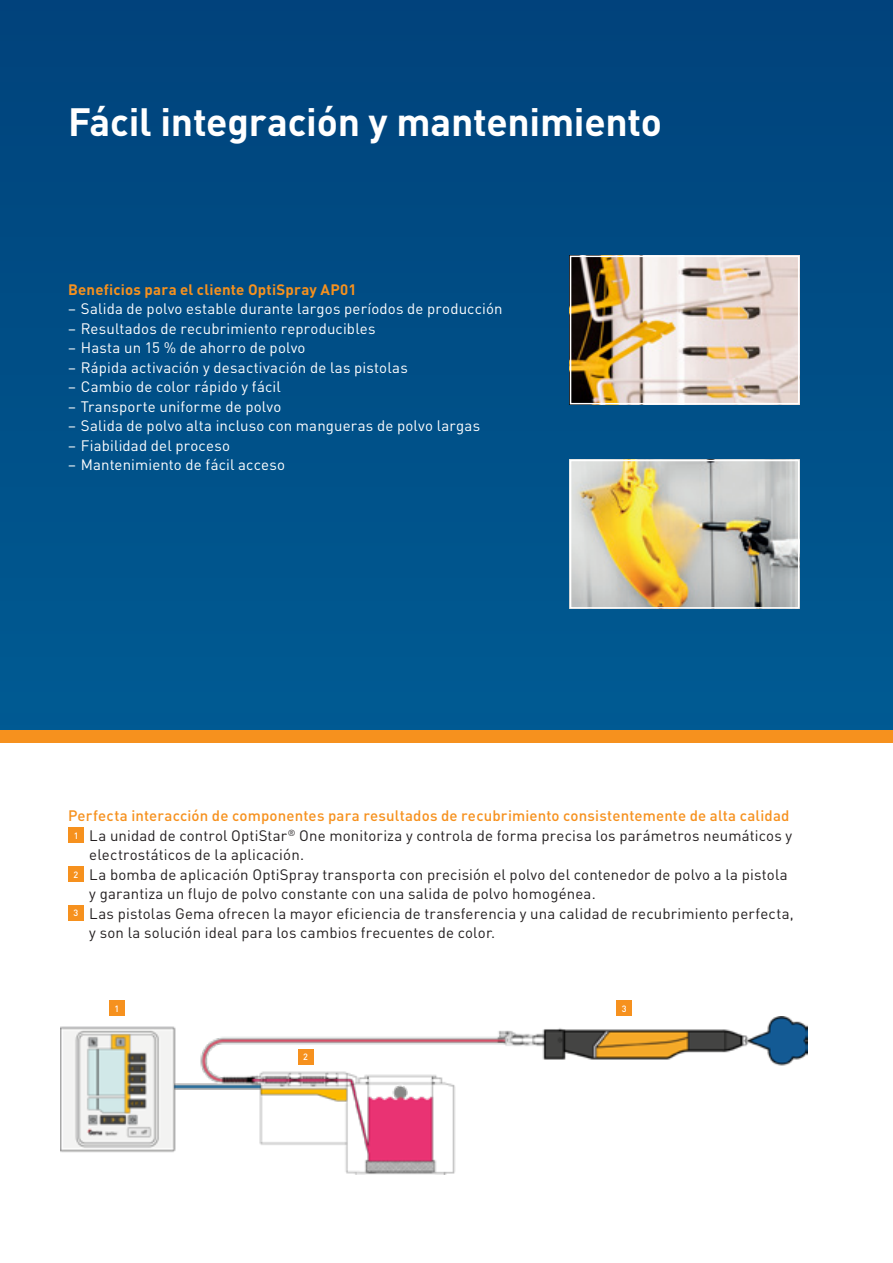
<style>
.page{position:relative;width:893px;height:1263px;background:#fff}
.page>*{position:absolute;margin:0;border:0;box-sizing:border-box;transform-origin:0 0}
.t1{font:700 39px "DIN Pro";letter-spacing:-.005em;color:#fff}
.t2{font:15px/19.5px "DIN Pro";letter-spacing:.01em;color:#231f20}
.t3{font:15px "DIN Pro";letter-spacing:.01em;color:#fff}
.t4{font:700 15px "DIN Pro";letter-spacing:.015em;color:#f6911e}
.t5{font:500 9px "DIN Pro";color:#fff}
.s1{font-weight:500;color:#f6911e}
</style>
<div class="page">
<div style="left:0;top:0;width:893px;height:737px;background:#004e86"></div>
<div style="left:0;top:730px;width:893px;height:13px;background:#f6911e"></div>
<img style="left:60px;top:1016px;width:747px;height:159px">
<div style="left:68px;top:827px;width:16px;height:16px;background:#f6911e"></div>
<div style="left:68px;top:866px;width:16px;height:16px;background:#f6911e"></div>
<div style="left:68px;top:905px;width:16px;height:16px;background:#f6911e"></div>
<div style="left:109px;top:1000px;width:16px;height:16px;background:#f6911e"></div>
<div style="left:298px;top:1049px;width:15px;height:15px;background:#f6911e"></div>
<div style="left:616px;top:1000px;width:16px;height:16px;background:#f6911e"></div>
<img style="left:573px;top:463px;width:223px;height:143px">
<div style="left:570px;top:460px;width:229px;height:149px;border:2px solid #fff"></div>
<img style="left:573px;top:259px;width:223px;height:142px">
<div style="left:570px;top:256px;width:229px;height:148px;border:2px solid #fff"></div>
<h1 class="t1" style="left:68px;top:89px;width:596px">Fácil integración y mantenimiento</h1>
<p class="t4" style="left:68px;top:277px;width:290px">Beneficios para el cliente OptiSpray AP01</p>
<p class="t3" style="left:68px;top:297px;width:436px">– Salida de polvo estable durante largos períodos de producción</p>
<p class="t3" style="left:68px;top:316px;width:309px">– Resultados de recubrimiento reproducibles</p>
<p class="t3" style="left:68px;top:336px;width:239px">– Hasta un 15 % de ahorro de polvo</p>
<p class="t3" style="left:68px;top:355px;width:341px">– Rápida activación y desactivación de las pistolas</p>
<p class="t3" style="left:68px;top:375px;width:214px">– Cambio de color rápido y fácil</p>
<p class="t3" style="left:68px;top:394px;width:215px">– Transporte uniforme de polvo</p>
<p class="t3" style="left:68px;top:414px;width:414px">– Salida de polvo alta incluso con mangueras de polvo largas</p>
<p class="t3" style="left:68px;top:433px;width:163px">– Fiabilidad del proceso</p>
<p class="t3" style="left:68px;top:453px;width:219px">– Mantenimiento de fácil acceso</p>
<p class="t2" style="left:89px;top:804px;width:706px;text-indent:-21px"><span class="s1">Perfecta interacción de componentes para resultados de recubrimiento consistentemente de alta calidad </span>La unidad de control OptiStar<sup>®</sup> One monitoriza y controla de forma precisa los parámetros neumáticos y electrostáticos de la aplicación.<br>La bomba de aplicación OptiSpray transporta con precisión el polvo del contenedor de polvo a la pistola y garantiza un flujo de polvo constante con una salida de polvo homogénea.<br>Las pistolas Gema ofrecen la mayor eficiencia de transferencia y una calidad de recubrimiento perfecta, y son la solución ideal para los cambios frecuentes de color.</p>
<p class="t5" style="left:74px;top:828px;width:6px">1</p>
<p class="t5" style="left:74px;top:867px;width:6px">2</p>
<p class="t5" style="left:74px;top:906px;width:6px">3</p>
<p class="t5" style="left:114px;top:1001px;width:6px">1</p>
<p class="t5" style="left:303px;top:1049px;width:6px">2</p>
<p class="t5" style="left:622px;top:1001px;width:6px">3</p>
</div>
